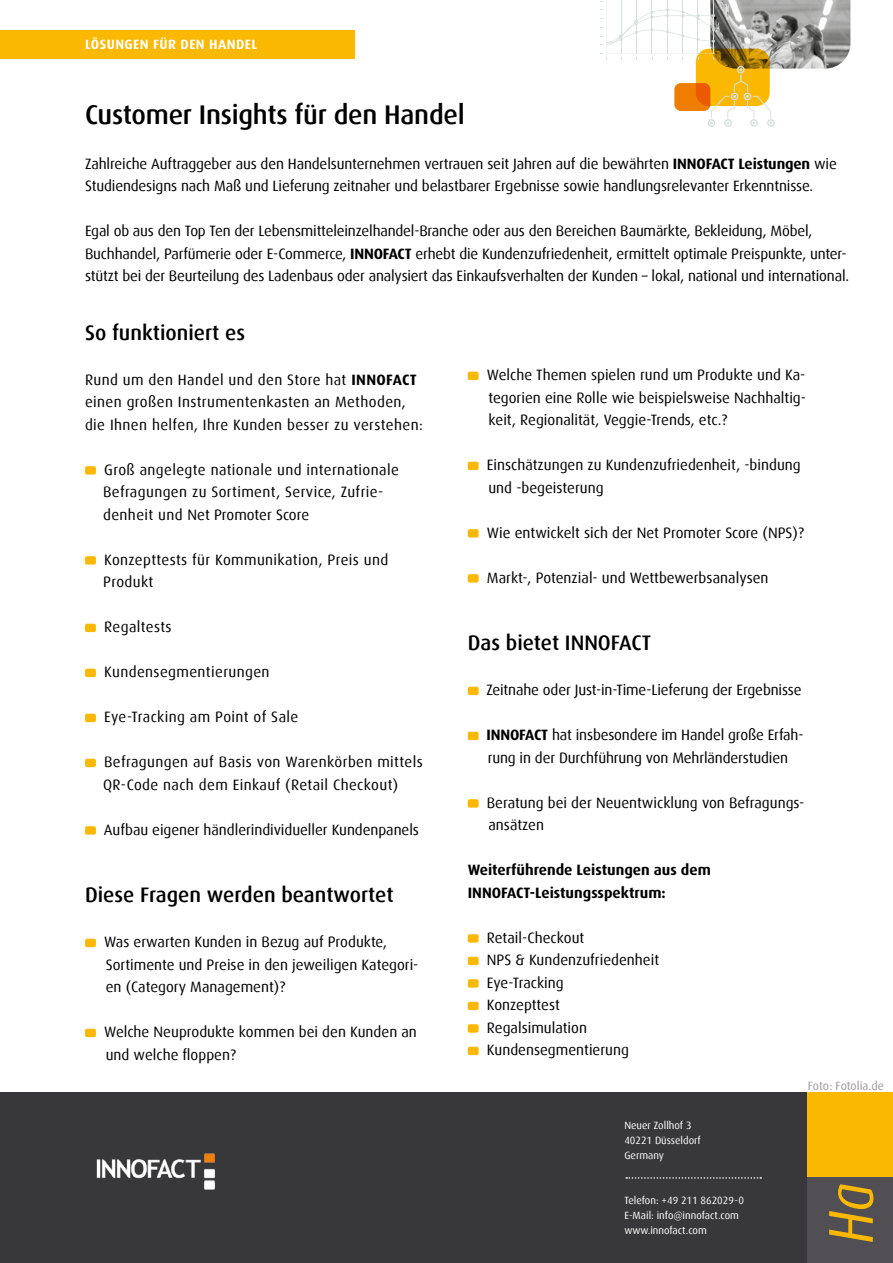
<style>
.page{position:relative;width:893px;height:1263px;background:#fff}
.page>*{position:absolute;margin:0;border:0;box-sizing:border-box;transform-origin:0 0}
.t1{font:italic 63.45px "Dax";color:#fbb800;scale:.84 1}
.t2{font:500 27px "Dax";letter-spacing:-.01em;color:#000}
.t3{font:500 21px "Dax";color:#000}
.t4{font:15px/22.5px "Dax";color:#000}
.t5{font:15px/22.5px "Dax";letter-spacing:.025em;color:#000}
.t6{font:700 15px/22.5px "Dax";color:#000}
.t7{font:700 13.5px "Dax";letter-spacing:.03em;color:#fff}
.t8{font:12px "Dax";letter-spacing:-.005em;color:#a09a9c}
.t9{font:10.5px/15px "Dax";color:#fff}
.s1{font-weight:700}
</style>
<div class="page">
<div style="left:468px;top:372px;width:11px;height:8px;background:#fbb800;border-radius:2px"></div>
<div style="left:468px;top:462px;width:11px;height:8px;background:#fbb800;border-radius:2px"></div>
<div style="left:468px;top:529px;width:11px;height:9px;background:#fbb800;border-radius:2px"></div>
<div style="left:468px;top:574px;width:11px;height:9px;background:#fbb800;border-radius:2px"></div>
<div style="left:468px;top:687px;width:11px;height:8px;background:#fbb800;border-radius:2px"></div>
<div style="left:468px;top:732px;width:11px;height:8px;background:#fbb800;border-radius:2px"></div>
<div style="left:468px;top:799px;width:11px;height:9px;background:#fbb800;border-radius:2px"></div>
<div style="left:468px;top:934px;width:11px;height:9px;background:#fbb800;border-radius:2px"></div>
<div style="left:468px;top:957px;width:11px;height:8px;background:#fbb800;border-radius:2px"></div>
<div style="left:468px;top:979px;width:11px;height:9px;background:#fbb800;border-radius:2px"></div>
<div style="left:468px;top:1002px;width:11px;height:8px;background:#fbb800;border-radius:2px"></div>
<div style="left:468px;top:1024px;width:11px;height:9px;background:#fbb800;border-radius:2px"></div>
<div style="left:468px;top:1047px;width:11px;height:8px;background:#fbb800;border-radius:2px"></div>
<div style="left:85px;top:466px;width:11px;height:9px;background:#fbb800;border-radius:2px"></div>
<div style="left:85px;top:556px;width:11px;height:9px;background:#fbb800;border-radius:2px"></div>
<div style="left:85px;top:624px;width:11px;height:8px;background:#fbb800;border-radius:2px"></div>
<div style="left:85px;top:669px;width:11px;height:8px;background:#fbb800;border-radius:2px"></div>
<div style="left:85px;top:714px;width:11px;height:8px;background:#fbb800;border-radius:2px"></div>
<div style="left:85px;top:759px;width:11px;height:8px;background:#fbb800;border-radius:2px"></div>
<div style="left:85px;top:826px;width:11px;height:9px;background:#fbb800;border-radius:2px"></div>
<div style="left:85px;top:939px;width:11px;height:8px;background:#fbb800;border-radius:2px"></div>
<div style="left:85px;top:1029px;width:11px;height:8px;background:#fbb800;border-radius:2px"></div>
<div style="left:674px;top:83px;width:36px;height:28px;background:#ef7d00;border-radius:6px"></div>
<img style="left:715px;top:0;width:135px;height:69px">
<svg style="left:696px;top:49px;width:74px;height:57px"></svg>
<svg style="left:600px;top:0;width:115px;height:59px"></svg>
<div style="left:767px;top:119px;width:8px;height:8px;border:1px solid #d5e0dc;border-radius:50%"></div>
<svg style="left:707px;top:65px;width:65px;height:62px"></svg>
<div style="left:0;top:1093px;width:893px;height:170px;background:#383739"></div>
<div style="left:0;top:31px;width:354px;height:28px;background:#fbb800"></div>
<div style="left:808px;top:1093px;width:85px;height:170px;background:#fbb800"></div>
<div style="left:808px;top:1178px;width:85px;height:85px;background:#514f54"></div>
<svg style="left:626px;top:1177px;width:135px;height:2px"></svg>
<img style="left:96px;top:1153px;width:119px;height:37px">
<p class="t7" style="left:85px;top:37px;width:174px">LÖSUNGEN FÜR DEN HANDEL</p>
<h2 class="t2" style="left:85px;top:99px;width:381px">Customer Insights für den Handel</h2>
<p class="t4" style="left:85px;top:152px;width:753px">Zahlreiche Auftraggeber aus den Handelsunternehmen vertrauen seit Jahren auf die bewährten <span class="s1">INNOFACT Leistungen</span> wie<br>Studiendesigns nach Maß und Lieferung zeitnaher und belastbarer Ergebnisse sowie handlungsrelevanter Erkenntnisse.</p>
<p class="t4" style="left:85px;top:220px;width:766px">Egal ob aus den Top Ten der Lebensmitteleinzelhandel-Branche oder aus den Bereichen Baumärkte, Bekleidung, Möbel,<br>Buchhandel, Parfümerie oder E-Commerce, <span class="s1">INNOFACT</span> erhebt die Kundenzufriedenheit, ermittelt optimale Preispunkte, unter&shy;stützt bei der Beurteilung des Ladenbaus oder analysiert das Einkaufsverhalten der Kunden – lokal, national und international.</p>
<h3 class="t3" style="left:85px;top:321px;width:162px">So funktioniert es</h3>
<p class="t5" style="left:85px;top:368px;width:339px">Rund um den Handel und den Store hat <span class="s1">INNOFACT </span>einen großen Instrumentenkasten an Methoden, die Ihnen helfen, Ihre Kunden besser zu verstehen:</p>
<p class="t5" style="left:103px;top:458px;width:297px">Groß angelegte nationale und internationale<br>Befragungen zu Sortiment, Service, Zufrie&shy;denheit und Net Promoter Score</p>
<p class="t5" style="left:103px;top:548px;width:287px">Konzepttests für Kommunikation, Preis und<br>Produkt</p>
<p class="t5" style="left:104px;top:616px;width:69px">Regaltests</p>
<p class="t5" style="left:104px;top:661px;width:167px">Kundensegmentierungen</p>
<p class="t5" style="left:104px;top:706px;width:196px">Eye-Tracking am Point of Sale</p>
<p class="t5" style="left:103px;top:751px;width:321px">Befragungen auf Basis von Warenkörben mittels<br>QR-Code nach dem Einkauf (Retail Checkout)</p>
<p class="t4" style="left:104px;top:818px;width:317px">Aufbau eigener händlerindividueller Kundenpanels</p>
<h3 class="t3" style="left:85px;top:883px;width:310px">Diese Fragen werden beantwortet</h3>
<p class="t4" style="left:104px;top:931px;width:316px">Was erwarten Kunden in Bezug auf Produkte,<br>Sortimente und Preise in den jeweiligen Kategori&shy;en (Category Management)?</p>
<p class="t4" style="left:104px;top:1021px;width:314px">Welche Neuprodukte kommen bei den Kunden an und welche floppen?</p>
<p class="t4" style="left:487px;top:364px;width:321px;text-align:justify">Welche Themen spielen rund um Produkte und Ka&shy;tegorien eine Rolle wie beispielsweise Nachhaltig&shy;keit, Regionalität, Veggie-Trends, etc.?</p>
<p class="t4" style="left:487px;top:454px;width:315px">Einschätzungen zu Kundenzufriedenheit, -bindung und -begeisterung</p>
<p class="t4" style="left:487px;top:521px;width:319px">Wie entwickelt sich der Net Promoter Score (NPS)?</p>
<p class="t4" style="left:487px;top:566px;width:283px">Markt-, Potenzial- und Wettbewerbsanalysen</p>
<h3 class="t3" style="left:468px;top:631px;width:185px">Das bietet INNOFACT</h3>
<p class="t4" style="left:486px;top:679px;width:317px">Zeitnahe oder Just-in-Time-Lieferung der Ergebnisse</p>
<p class="t4" style="left:486px;top:724px;width:319px"><span class="s1">INNOFACT</span> hat insbesondere im Handel große Erfah&shy;rung in der Durchführung von Mehrländerstudien</p>
<p class="t4" style="left:487px;top:791px;width:319px">Beratung bei der Neuentwicklung von Befragungs&shy;ansätzen</p>
<p class="t6" style="left:468px;top:859px;width:245px">Weiterführende Leistungen aus dem<br>INNOFACT-Leistungsspektrum:</p>
<p class="t4" style="left:487px;top:926px;width:174px">Retail-Checkout<br>NPS &amp; Kundenzufriedenheit<br>Eye-Tracking<br>Konzepttest<br>Regalsimulation<br>Kundensegmentierung</p>
<p class="t9" style="left:624px;top:1118px;width:78px">Neuer Zollhof 3<br>40221 Düsseldorf<br>Germany</p>
<p class="t9" style="left:624px;top:1193px;width:121px">Telefon: +49 211 862029-0<br>E-Mail: info@innofact.com www.innofact.com</p>
<p class="t8" style="left:808px;top:1079px;width:78px">Foto: Fotolia.de</p>
<h1 class="t1" style="left:816px;top:1243px;width:73px;rotate:-90deg">Ha</h1>
</div>
